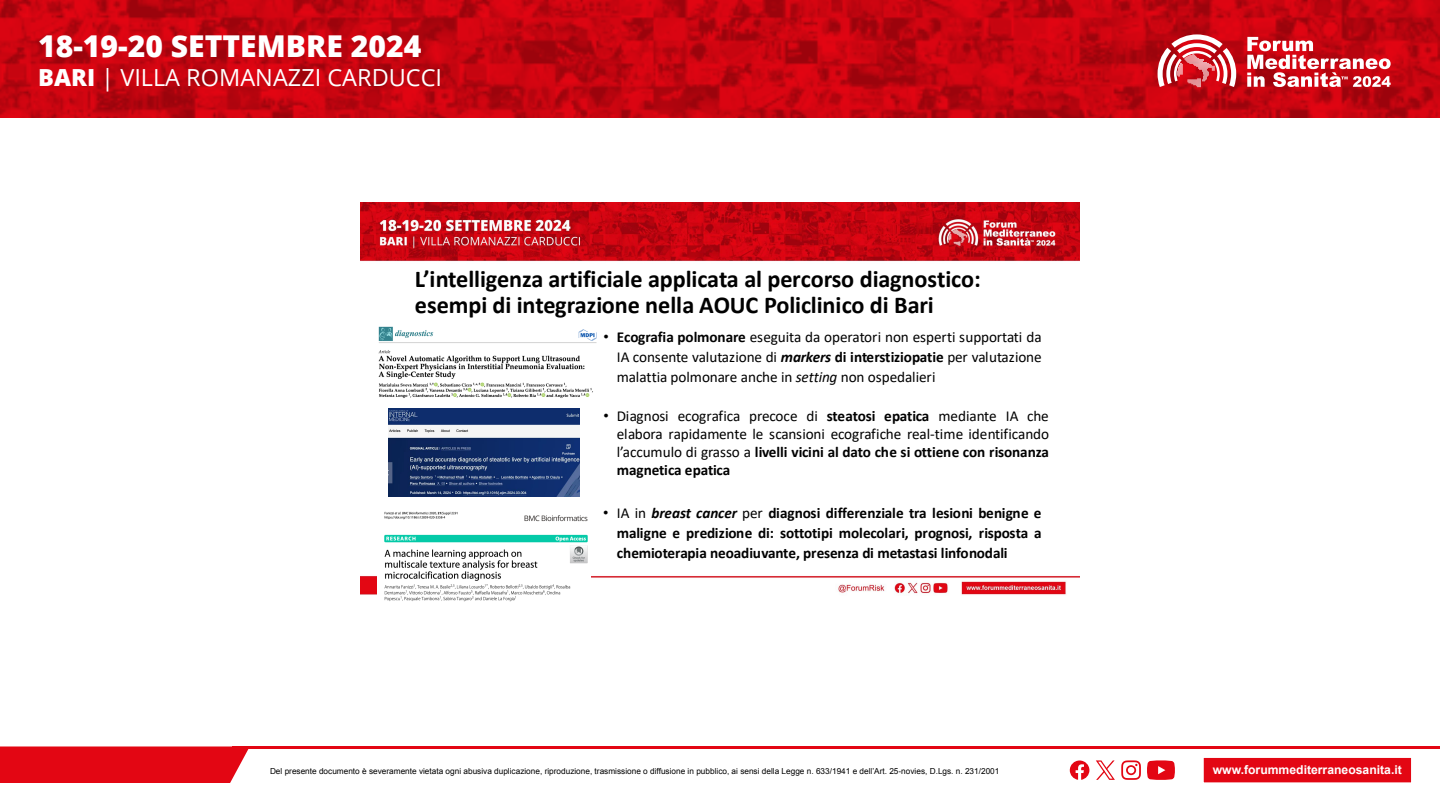
<style>
.page{position:relative;width:1440px;height:810px;background:#fff}
.page>*{position:absolute;margin:0;border:0;box-sizing:border-box;transform-origin:0 0}
.t1{font:800 30.08px "Open Sans";color:#fff}
.t2{font:700 24.22px/26px "Calibri";letter-spacing:-.005em;color:#000}
.t3{font:23.55px "Open Sans";color:#fff}
.t4{font:15.23px/18px "Calibri";letter-spacing:-.005em;color:#000;text-align:justify}
.t5{font:700 15.23px/20px "Calibri";letter-spacing:-.015em;color:#000;text-align:justify}
.t6{font:700 12.15px "Arial";color:#fff}
.t7{font:8.25px "Arial";color:#000}
.s1{font-weight:800}
.s2{font-family:"Arial"}
.s3{font-weight:700}
.s4{font-weight:700;font-style:italic}
.s5{font-style:italic}
.s6{font-family:"Arial";font-weight:400}
.s7{font-weight:400}
</style>
<div class="page">
<div style="left:0;top:746px;width:249px;height:37px;background:#e30613"></div>
<hr style="left:232px;top:746px;width:1208px;height:3px;background:#e30613">
<div style="left:1203px;top:757px;width:209px;height:27px;background:#e30613;border:1px solid #fff"></div>
<svg style="left:1121px;top:760px;width:20px;height:20px"></svg>
<svg style="left:1147px;top:760px;width:28px;height:20px"></svg>
<svg style="left:1070px;top:761px;width:19px;height:19px"></svg>
<svg style="left:1096px;top:760px;width:19px;height:20px"></svg>
<svg style="left:0;top:0;width:1440px;height:117px;background:#c2040f"></svg>
<svg style="left:1158px;top:34px;width:78px;height:53px"></svg>
<svg style="left:1247px;top:37px;width:144px;height:50px"></svg>
<img style="left:360px;top:202px;width:720px;height:393px">
<img style="left:377px;top:325px;width:221px;height:74px">
<img style="left:389px;top:409px;width:190px;height:87px">
<img style="left:377px;top:507px;width:214px;height:95px">
<h1 class="t1" style="left:38px;top:24px;width:385px">18-19-20 SETTEMBRE 2024</h1>
<h3 class="t3" style="left:38px;top:62px;width:406px"><span class="s1">BARI</span> | VILLA ROMANAZZI CARDUCCI</h3>
<h2 class="t2" style="left:415px;top:265px;width:568px">L’intelligenza artificiale applicata al percorso diagnostico: esempi di integrazione nella AOUC Policlinico di Bari</h2>
<p class="t4" style="left:617px;top:327px;width:426px;line-height:20px;text-indent:-14px"><span class="s2">•</span> <span class="s3">Ecografia polmonare</span> eseguita da operatori non esperti supportati da IA consente valutazione di <span class="s4">markers</span> <span class="s3">di interstiziopatie</span> per valutazione malattia polmonare anche in <span class="s5">setting</span> non ospedalieri</p>
<p class="t4" style="left:617px;top:406px;width:434px;text-indent:-13px"><span class="s2">•</span> Diagnosi ecografica precoce di <span class="s3">steatosi epatica</span> mediante IA che elabora rapidamente le scansioni ecografiche real-time identificando l’accumulo di grasso a <span class="s3">livelli vicini al dato che si ottiene con risonanza magnetica epatica</span></p>
<p class="t5" style="left:617px;top:503px;width:426px;text-indent:-14px"><span class="s6">•</span> <span class="s7">IA in</span> <span class="s5">breast cancer</span> <span class="s7">per</span> diagnosi differenziale tra lesioni benigne e maligne e predizione di: sottotipi molecolari, prognosi, risposta a chemioterapia neoadiuvante, presenza di metastasi linfonodali</p>
<p class="t7" style="left:270px;top:766px;width:731px">Del presente documento è severamente vietata ogni abusiva duplicazione, riproduzione, trasmissione o diffusione in pubblico, ai sensi della Legge n. 633/1941 e dell’Art. 25-novies, D.Lgs. n. 231/2001</p>
<p class="t6" style="left:1213px;top:762px;width:191px">www.forummediterraneosanita.it</p>
</div>
